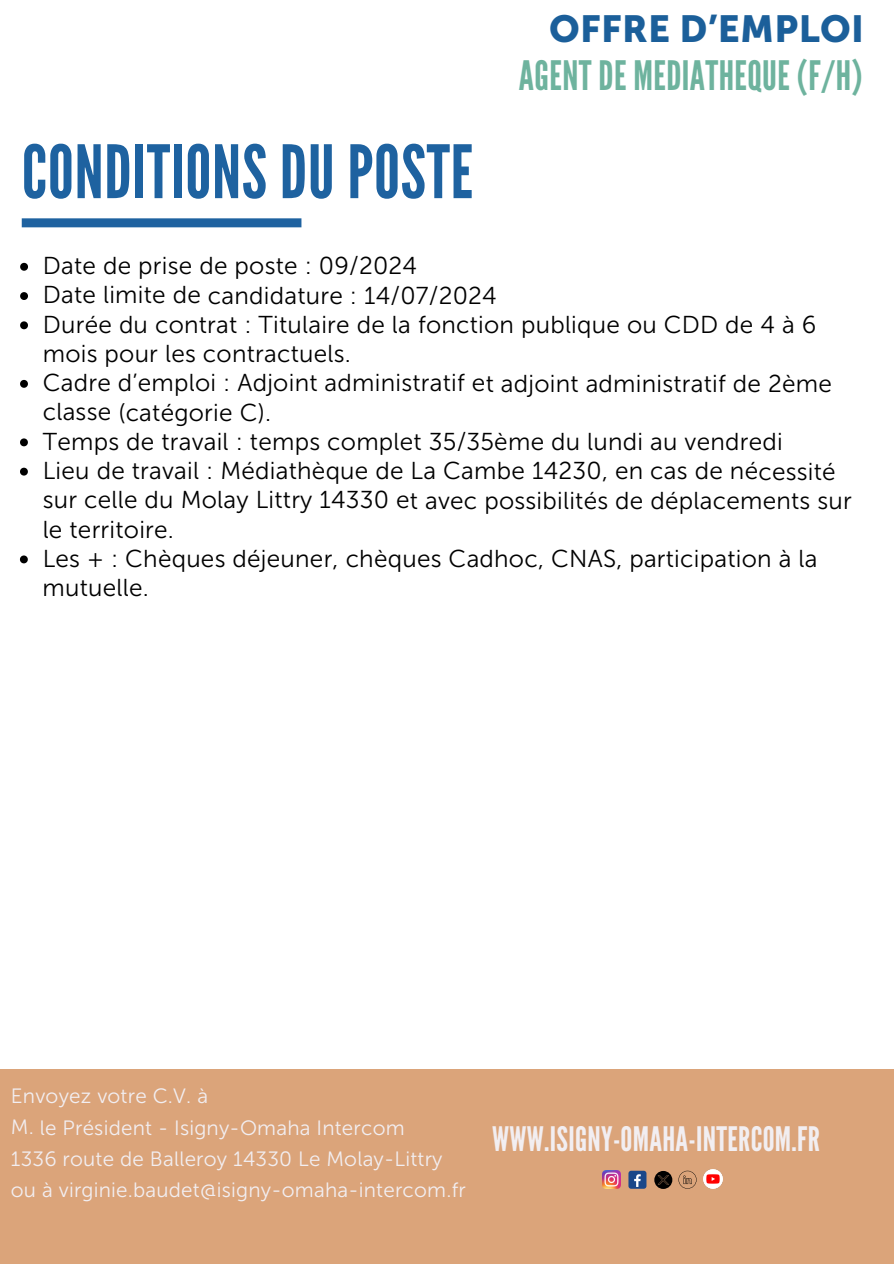
<style>
.page{position:relative;width:894px;height:1264px;background:#fff}
.page>*{position:absolute;margin:0;border:0;box-sizing:border-box;transform-origin:0 0}
.t1{font:73.35px "League Gothic";letter-spacing:.01em;color:#1e62a0}
.t2{font:40.5px "League Gothic";letter-spacing:.01em;color:#6eb39e}
.t3{font:37.5px "Museo Sans 900";letter-spacing:.01em;color:#1b5f9a}
.t4{font:33.6px "League Gothic";letter-spacing:.01em;color:#f2eef1}
.t5{font:24.45px/29.1px "Museo Sans 300";letter-spacing:.01em;color:#000}
.t6{font:20.7px "Museo Sans 300";letter-spacing:.01em;color:#f2eef1}
</style>
<div class="page">
<div style="left:22px;top:218px;width:279px;height:9px;background:#1e62a0"></div>
<div style="left:0;top:1069px;width:893px;height:194px;background:#dba47a"></div>
<img style="left:602px;top:1170px;width:18px;height:18px">
<div style="left:628px;top:1170px;width:18px;height:18px;background:#1a4789;border-radius:3px"></div>
<svg style="left:634px;top:1174px;width:6px;height:12px"></svg>
<svg style="left:678px;top:1170px;width:18px;height:18px"></svg>
<img style="left:703px;top:1169px;width:19px;height:19px">
<svg style="left:654px;top:1171px;width:18px;height:17px"></svg>
<svg style="left:20px;top:263px;width:8px;height:8px"></svg>
<svg style="left:20px;top:292px;width:8px;height:8px"></svg>
<svg style="left:20px;top:321px;width:8px;height:8px"></svg>
<svg style="left:20px;top:380px;width:8px;height:8px"></svg>
<svg style="left:20px;top:438px;width:8px;height:8px"></svg>
<svg style="left:20px;top:467px;width:8px;height:8px"></svg>
<svg style="left:20px;top:555px;width:8px;height:8px"></svg>
<h1 class="t1" style="left:22px;top:129px;width:452px">CONDITIONS DU POSTE</h1>
<p class="t3" style="left:549px;top:7px;width:316px">OFFRE D’EMPLOI</p>
<p class="t2" style="left:518px;top:52px;width:345px">AGENT DE MEDIATHEQUE (F/H)</p>
<p class="t5" style="left:43px;top:251px;width:375px">Date de prise de poste : 09/2024</p>
<p class="t5" style="left:43px;top:281px;width:455px">Date limite de candidature : 14/07/2024</p>
<p class="t5" style="left:43px;top:310px;width:774px">Durée du contrat : Titulaire de la fonction publique ou CDD de 4 à 6 mois pour les contractuels.</p>
<p class="t5" style="left:43px;top:368px;width:790px">Cadre d’emploi : Adjoint administratif et adjoint administratif de 2ème classe (catégorie C).</p>
<p class="t5" style="left:43px;top:427px;width:741px">Temps de travail : temps complet 35/35ème du lundi au vendredi</p>
<p class="t5" style="left:43px;top:456px;width:810px">Lieu de travail : Médiathèque de La Cambe 14230, en cas de nécessité sur celle du Molay Littry 14330 et avec possibilités de déplacements sur le territoire.</p>
<p class="t5" style="left:43px;top:544px;width:776px">Les + : Chèques déjeuner, chèques Cadhoc, CNAS, participation à la mutuelle.</p>
<p class="t6" style="left:11px;top:1083px;width:199px">Envoyez votre C.V. à</p>
<p class="t6" style="left:11px;top:1115px;width:395px">M. le Président - Isigny-Omaha Intercom</p>
<p class="t6" style="left:11px;top:1146px;width:433px">1336 route de Balleroy 14330 Le Molay-Littry</p>
<p class="t6" style="left:11px;top:1177px;width:456px">ou à virginie.baudet@isigny-omaha-intercom.fr</p>
<p class="t4" style="left:492px;top:1119px;width:329px">WWW.ISIGNY-OMAHA-INTERCOM.FR</p>
</div>
